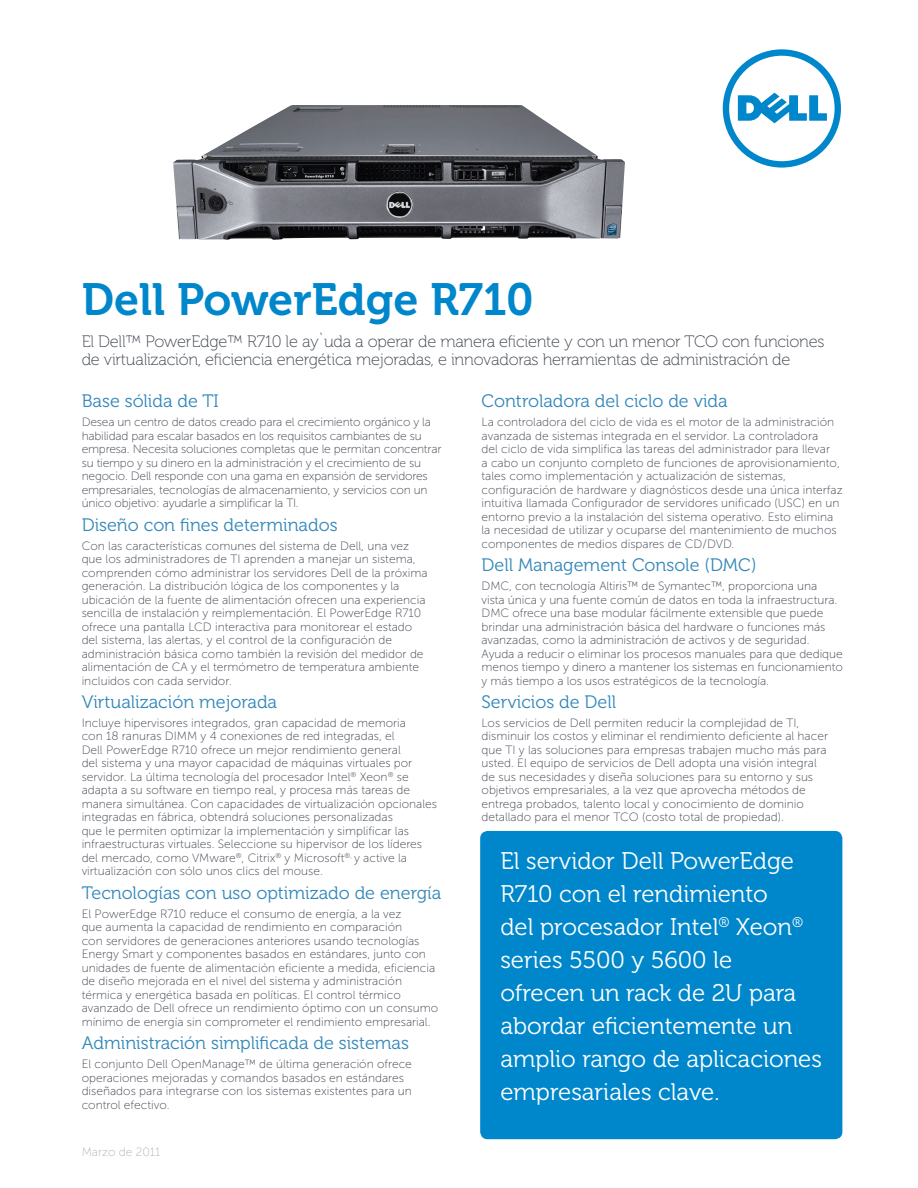
<style>
.page{position:relative;width:918px;height:1188px;background:#fff}
.page>*{position:absolute;margin:0;border:0;box-sizing:border-box;transform-origin:0 0}
.t1{font:45px "Museo For Dell 700";color:#0087cb}
.Box_Quote{font:24px/33px "Museo For Dell 300";color:#fff}
.Subhead{font:18px "Museo For Dell 300";color:#3287ba}
.Subtitle{font:16.5px/18px "Museo For Dell 100";letter-spacing:-.015em;color:#3e444f}
.Body{font:12px/13.5px "Museo Sans For Dell 100";color:#3e444f}
.Chart_Features{font:12px "Museo Sans For Dell 100";color:#aeb3b8}
</style>
<div class="page">
<svg style="left:723px;top:49px;width:118px;height:119px"></svg>
<div style="left:480px;top:831px;width:362px;height:308px;background:#0087cb;border-radius:7px"></div>
<img style="left:173px;top:105px;width:431px;height:135px">
<p class="t1" style="left:82px;top:274px;width:454px">Dell PowerEdge R710</p>
<p class="Subtitle" style="left:82px;top:333px;width:744px">El Dell™ PowerEdge™ R710 le ay`uda a operar de manera eficiente y con un menor TCO con funciones de virtualización, eficiencia energética mejoradas, e innovadoras herramientas de administración de</p>
<p class="Subhead" style="left:82px;top:392px;width:139px">Base sólida de TI</p>
<p class="Body" style="left:82px;top:416px;width:361px">Desea un centro de datos creado para el crecimiento orgánico y la habilidad para escalar basados en los requisitos cambiantes de su empresa. Necesita soluciones completas que le permitan concentrar su tiempo y su dinero en la administración y el crecimiento de su negocio. Dell responde con una gama en expansión de servidores empresariales, tecnologías de almacenamiento, y servicios con un único objetivo: ayudarle a simplificar la TI.</p>
<p class="Subhead" style="left:82px;top:515px;width:257px">Diseño con fines determinados</p>
<p class="Body" style="left:82px;top:539px;width:347px">Con las características comunes del sistema de Dell, una vez que los administradores de TI aprenden a manejar un sistema, comprenden cómo administrar los servidores Dell de la próxima generación. La distribución lógica de los componentes y la ubicación de la fuente de alimentación ofrecen una experiencia sencilla de instalación y reimplementación. El PowerEdge R710 ofrece una pantalla LCD interactiva para monitorear el estado del sistema, las alertas, y el control de la configuración de administración básica como también la revisión del medidor de alimentación de CA y el termómetro de temperatura ambiente incluidos con cada servidor.</p>
<p class="Subhead" style="left:82px;top:692px;width:197px">Virtualización mejorada</p>
<p class="Body" style="left:82px;top:716px;width:357px">Incluye hipervisores integrados, gran capacidad de memoria<br>con 18 ranuras DIMM y 4 conexiones de red integradas, el<br>Dell PowerEdge R710 ofrece un mejor rendimiento general<br>del sistema y una mayor capacidad de máquinas virtuales por servidor. La última tecnología del procesador Intel<sup>®</sup> Xeon<sup>®</sup> se adapta a su software en tiempo real, y procesa más tareas de manera simultánea. Con capacidades de virtualización opcionales integradas en fábrica, obtendrá soluciones personalizadas<br>que le permiten optimizar la implementación y simplificar las infraestructuras virtuales. Seleccione su hipervisor de los líderes del mercado, como VMware<sup>®</sup>, Citrix<sup>®</sup> y Microsoft<sup>®,</sup> y active la virtualización con sólo unos clics del mouse.</p>
<p class="Subhead" style="left:82px;top:883px;width:361px">Tecnologías con uso optimizado de energía</p>
<p class="Body" style="left:82px;top:907px;width:358px">El PowerEdge R710 reduce el consumo de energía, a la vez<br>que aumenta la capacidad de rendimiento en comparación<br>con servidores de generaciones anteriores usando tecnologías Energy Smart y componentes basados en estándares, junto con unidades de fuente de alimentación eficiente a medida, eficiencia de diseño mejorada en el nivel del sistema y administración térmica y energética basada en políticas. El control térmico avanzado de Dell ofrece un rendimiento óptimo con un consumo mínimo de energía sin comprometer el rendimiento empresarial.</p>
<p class="Subhead" style="left:82px;top:1033px;width:329px">Administración simplificada de sistemas</p>
<p class="Body" style="left:82px;top:1057px;width:332px">El conjunto Dell OpenManage™ de última generación ofrece operaciones mejoradas y comandos basados en estándares diseñados para integrarse con los sistemas existentes para un control efectivo.</p>
<p class="Chart_Features" style="left:82px;top:1145px;width:80px">Marzo de 2011</p>
<p class="Subhead" style="left:482px;top:392px;width:248px">Controladora del ciclo de vida</p>
<p class="Body" style="left:482px;top:416px;width:363px">La controladora del ciclo de vida es el motor de la administración avanzada de sistemas integrada en el servidor. La controladora<br>del ciclo de vida simplifica las tareas del administrador para llevar<br>a cabo un conjunto completo de funciones de aprovisionamiento, tales como implementación y actualización de sistemas, configuración de hardware y diagnósticos desde una única interfaz intuitiva llamada Configurador de servidores unificado (USC) en un entorno previo a la instalación del sistema operativo. Esto elimina la necesidad de utilizar y ocuparse del mantenimiento de muchos componentes de medios dispares de CD/DVD.</p>
<p class="Subhead" style="left:482px;top:555px;width:277px">Dell Management Console (DMC)</p>
<p class="Body" style="left:482px;top:579px;width:363px">DMC, con tecnología Altiris™ de Symantec™, proporciona una vista única y una fuente común de datos en toda la infraestructura.<br>DMC ofrece una base modular fácilmente extensible que puede brindar una administración básica del hardware o funciones más avanzadas, como la administración de activos y de seguridad.<br>Ayuda a reducir o eliminar los procesos manuales para que dedique menos tiempo y dinero a mantener los sistemas en funcionamiento y más tiempo a los usos estratégicos de la tecnología.</p>
<p class="Subhead" style="left:482px;top:692px;width:136px">Servicios de Dell</p>
<p class="Body" style="left:482px;top:716px;width:348px">Los servicios de Dell permiten reducir la complejidad de TI, disminuir los costos y eliminar el rendimiento deficiente al hacer que TI y las soluciones para empresas trabajen mucho más para usted. El equipo de servicios de Dell adopta una visión integral de sus necesidades y diseña soluciones para su entorno y sus objetivos empresariales, a la vez que aprovecha métodos de entrega probados, talento local y conocimiento de dominio detallado para el menor TCO (costo total de propiedad).</p>
<p class="Box_Quote" style="left:500px;top:845px;width:323px">El servidor Dell PowerEdge<br>R710 con el rendimiento<br>del procesador Intel<sup>®</sup> Xeon<sup>® </sup>series 5500 y 5600 le ofrecen un rack de 2U para abordar eficientemente un amplio rango de aplicaciones empresariales clave.</p>
</div>
